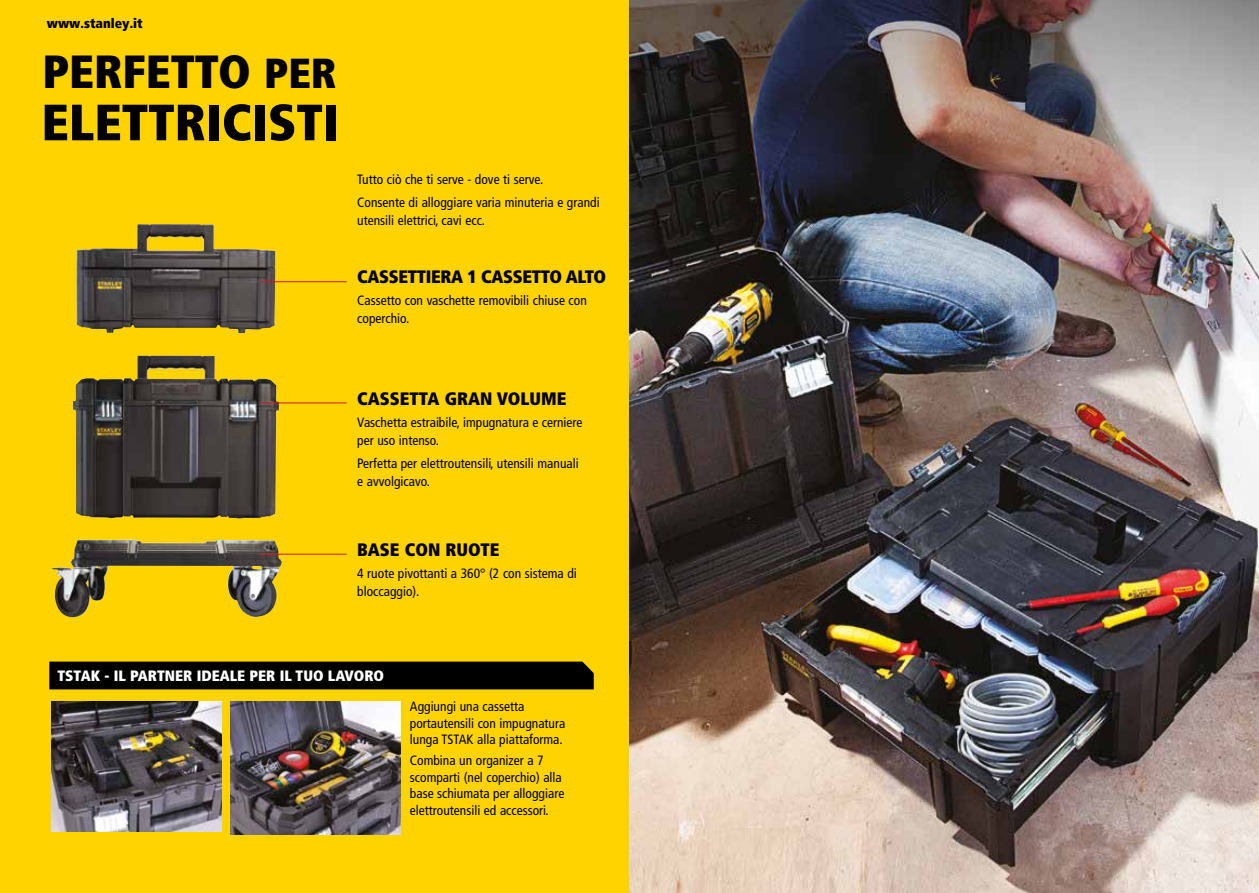
<style>
.page{position:relative;width:1259px;height:893px;background:#ffd300}
.page>*{position:absolute;margin:0;border:0;box-sizing:border-box;transform-origin:0 0}
.t1{font:900 condensed 51px "Frutiger LT Pro";color:#000}
.t2{font:900 condensed 46.5px "Frutiger LT Pro";color:#000}
.t3{font:900 condensed 18px "Frutiger LT Pro";color:#000}
.t4{font:900 condensed 18px "Frutiger LT Pro";letter-spacing:-.02em;color:#000}
.t5{font:900 condensed 15px "Frutiger LT Pro";color:#fff}
.t6{font:condensed 13.5px/16.5px "Frutiger LT Pro";color:#000}
.t7{font:900 condensed 13.5px "Frutiger LT Pro";color:#000}
.s1{font-size:42px}
</style>
<div class="page">
<img style="left:629px;top:0;width:630px;height:893px">
<img style="left:230px;top:701px;width:171px;height:133px">
<img style="left:51px;top:701px;width:170px;height:131px">
<img style="left:73px;top:356px;width:206px;height:163px">
<img style="left:52px;top:540px;width:230px;height:77px">
<img style="left:76px;top:224px;width:200px;height:109px">
<hr style="left:260px;top:281px;width:87px;height:1px;background:#cd171a">
<hr style="left:260px;top:403px;width:87px;height:1px;background:#cd171a">
<hr style="left:260px;top:554px;width:87px;height:1px;background:#cd171a">
<div style="left:49px;top:662px;width:545px;height:27px;background:#000"></div>
<p class="t7" style="left:47px;top:15px;width:97px">www.stanley.it</p>
<h2 class="t2" style="left:43px;top:44px;width:296px">PERFETTO <span class="s1">PER</span></h2>
<h1 class="t1" style="left:41px;top:91px;width:299px">ELETTRICISTI</h1>
<p class="t6" style="left:357px;top:169px;width:244px;line-height:22.2px">Tutto ciò che ti serve - dove ti serve.<br>Consente di alloggiare varia minuteria e grandi</p>
<p class="t6" style="left:357px;top:212px;width:129px">utensili elettrici, cavi ecc.</p>
<h3 class="t4" style="left:357px;top:266px;width:250px">CASSETTIERA 1 CASSETTO ALTO</h3>
<p class="t6" style="left:357px;top:291px;width:231px;line-height:18px">Cassetto con vaschette removibili chiuse con coperchio.</p>
<h3 class="t3" style="left:357px;top:388px;width:211px">CASSETTA GRAN VOLUME</h3>
<p class="t6" style="left:357px;top:414px;width:227px;line-height:18px">Vaschetta estraibile, impugnatura e cerniere per uso intenso.</p>
<p class="t6" style="left:357px;top:454px;width:223px;line-height:18px">Perfetta per elettroutensili, utensili manuali e avvolgicavo.</p>
<h3 class="t3" style="left:357px;top:539px;width:144px">BASE CON RUOTE</h3>
<p class="t6" style="left:357px;top:565px;width:221px;line-height:18px">4 ruote pivottanti a 360° (2 con sistema di bloccaggio).</p>
<p class="t5" style="left:57px;top:667px;width:328px">TSTAK - IL PARTNER IDEALE PER IL TUO LAVORO</p>
<p class="t6" style="left:410px;top:698px;width:157px">Aggiungi una cassetta portautensili con impugnatura lunga TSTAK alla piattaforma.</p>
<p class="t6" style="left:410px;top:752px;width:156px">Combina un organizer a 7 scomparti (nel coperchio) alla base schiumata per alloggiare elettroutensili ed accessori.</p>
</div>
